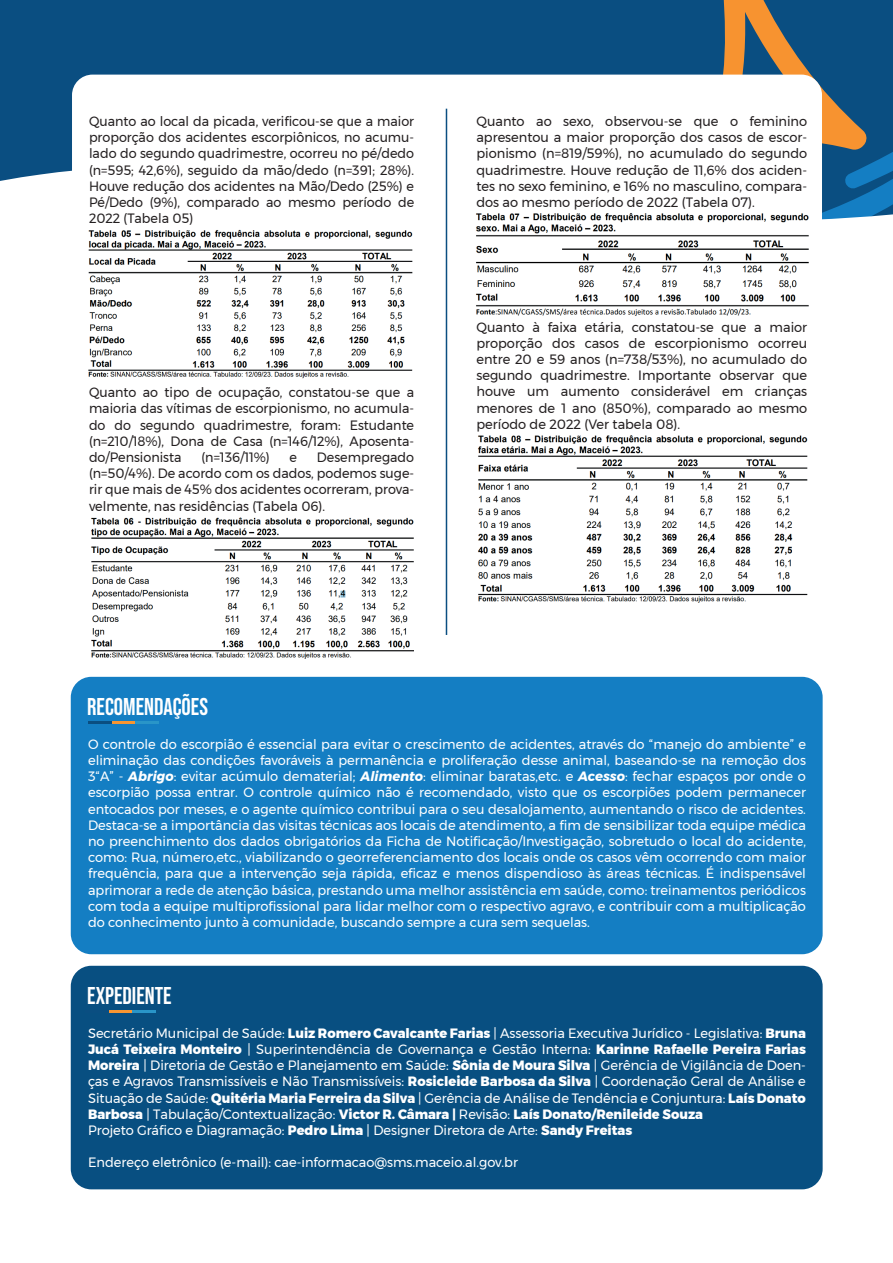
<style>
.page{position:relative;width:893px;height:1263px;background:#0a4e81}
.page>*{position:absolute;margin:0;border:0;box-sizing:border-box;transform-origin:0 0}
.t1{font:24.15px "Bebas Neue";color:#fff;scale:.96 1}
.t2{font:13.5px/16.2px "Montserrat";color:#fff;text-align:justify;scale:.96 1}
.t3{font:13.5px/16.2px "Montserrat";color:#231f20;text-align:justify;scale:.94 1}
.t4{font:13.5px/16.2px "Montserrat";color:#231f20;text-align:justify;scale:.96 1}
.s1{font-weight:700;font-style:italic}
.s2{font-weight:800}
</style>
<div class="page">
<svg style="left:585px;top:0;width:233px;height:83px"></svg>
<svg style="left:818px;top:83px;width:49px;height:65px"></svg>
<div style="left:0;top:148px;width:893px;height:1115px;background:#fff"></div>
<div style="left:72px;top:75px;width:750px;height:821px;background:#fff;border-radius:20px"></div>
<hr style="left:446px;top:109px;width:1px;height:526px;background:#0a4e81">
<div style="left:71px;top:677px;width:752px;height:277px;background:#147ec3;border-radius:20px"></div>
<hr style="left:112px;top:721px;width:23px;height:2px;background:#f79531">
<hr style="left:88px;top:721px;width:24px;height:2px;background:#0a4e81">
<hr style="left:135px;top:721px;width:24px;height:2px;background:#2995c8">
<div style="left:71px;top:966px;width:752px;height:223px;background:#084f81;border-radius:20px"></div>
<hr style="left:109px;top:1010px;width:23px;height:2px;background:#f79531">
<hr style="left:132px;top:1010px;width:24px;height:2px;background:#2995c8">
<img style="left:88px;top:229px;width:325px;height:150px">
<img style="left:91px;top:517px;width:323px;height:142px">
<img style="left:476px;top:213px;width:333px;height:103px">
<img style="left:478px;top:435px;width:329px;height:168px">
<p class="t3" style="left:89px;top:113px;width:347px">Quanto ao local da picada, verificou-se que a maior proporção dos acidentes escorpiônicos, no acumu&shy;lado do segundo quadrimestre, ocorreu no pé/dedo (n=595; 42,6%), seguido da mão/dedo (n=391; 28%).<br>Houve redução dos acidentes na Mão/Dedo (25%) e Pé/Dedo (9%), comparado ao mesmo período de 2022 (Tabela 05)</p>
<p class="t3" style="left:89px;top:384px;width:347px">Quanto ao tipo de ocupação, constatou-se que a maioria das vítimas de escorpionismo, no acumula&shy;do do segundo quadrimestre, foram: Estudante (n=210/18%), Dona de Casa (n=146/12%), Aposenta&shy;do/Pensionista</p>
<p class="t3" style="left:201px;top:449px;width:74px">(n=136/11%)</p>
<p class="t3" style="left:290px;top:449px;width:9px">e</p>
<p class="t3" style="left:89px;top:449px;width:347px;text-indent:228px">Desempregado (n=50/4%). De acordo com os dados, podemos suge&shy;rir que mais de 45% dos acidentes ocorreram, prova&shy;velmente, nas residências (Tabela 06).</p>
<p class="t4" style="left:476px;top:113px;width:346px">Quanto ao sexo, observou-se que o feminino apresentou a maior proporção dos casos de escor&shy;pionismo (n=819/59%), no acumulado do segundo quadrimestre. Houve redução de 11,6% dos aciden&shy;tes no sexo feminino, e 16% no masculino, compara&shy;dos ao mesmo período de 2022 (Tabela 07).</p>
<p class="t4" style="left:476px;top:319px;width:346px">Quanto à faixa etária, constatou-se que a maior proporção dos casos de escorpionismo ocorreu entre 20 e 59 anos (n=738/53%), no acumulado do segundo quadrimestre. Importante observar que houve um aumento considerável em crianças menores de 1 ano (850%), comparado ao mesmo período de 2022 (Ver tabela 08).</p>
<h1 class="t1" style="left:87px;top:693px;width:127px">RECOMENDAÇÕES</h1>
<p class="t2" style="left:88px;top:736px;width:749px">O controle do escorpião é essencial para evitar o crescimento de acidentes, através do “manejo do ambiente” e eliminação das condições favoráveis à permanência e proliferação desse animal, baseando-se na remoção dos 3“A” - <span class="s1">Abrigo</span>: evitar acúmulo dematerial; <span class="s1">Alimento</span>: eliminar baratas,etc. e <span class="s1">Acesso</span>: fechar espaços por onde o escorpião possa entrar. O controle químico não é recomendado, visto que os escorpiões podem permanecer entocados por meses, e o agente químico contribui para o seu desalojamento, aumentando o risco de acidentes.<br>Destaca-se a importância das visitas técnicas aos locais de atendimento, a fim de sensibilizar toda equipe médica no preenchimento dos dados obrigatórios da Ficha de Notificação/Investigação, sobretudo o local do acidente, como: Rua, número,etc., viabilizando o georreferenciamento dos locais onde os casos vêm ocorrendo com maior frequência, para que a intervenção seja rápida, eficaz e menos dispendioso às áreas técnicas. É indispensável aprimorar a rede de atenção básica, prestando uma melhor assistência em saúde, como: treinamentos periódicos com toda a equipe multiprofissional para lidar melhor com o respectivo agravo, e contribuir com a multiplicação do conhecimento junto à comunidade, buscando sempre a cura sem sequelas.</p>
<h1 class="t1" style="left:87px;top:982px;width:89px">EXPEDIENTE</h1>
<p class="t2" style="left:88px;top:1025px;width:749px;text-align:left">Secretário Municipal de Saúde: <span class="s2">Luiz Romero Cavalcante Farias</span> | Assessoria Executiva Jurídico - Legislativa: <span class="s2">Bruna Jucá Teixeira Monteiro</span> | Superintendência de Governança e Gestão Interna: <span class="s2">Karinne Rafaelle Pereira Farias Moreira</span> | Diretoria de Gestão e Planejamento em Saúde: <span class="s2">Sônia de Moura Silva</span> | Gerência de Vigilância de Doen&shy;ças e Agravos Transmissíveis e Não Transmissíveis: <span class="s2">Rosicleide Barbosa da Silva</span> | Coordenação Geral de Análise e Situação de Saúde: <span class="s2">Quitéria Maria Ferreira da Silva</span> | Gerência de Análise de Tendência e Conjuntura: <span class="s2">Laís Donato Barbosa</span> | Tabulação/Contextualização: <span class="s2">Victor R. Câmara |</span> Revisão: <span class="s2">Laís Donato/Renileide Souza<br></span>Projeto Gráfico e Diagramação: <span class="s2">Pedro Lima</span> | Designer Diretora de Arte: <span class="s2">Sandy Freitas</span></p>
<p class="t2" style="left:88px;top:1154px;width:449px">Endereço eletrônico (e-mail): cae-informacao@sms.maceio.al.gov.br</p>
</div>
